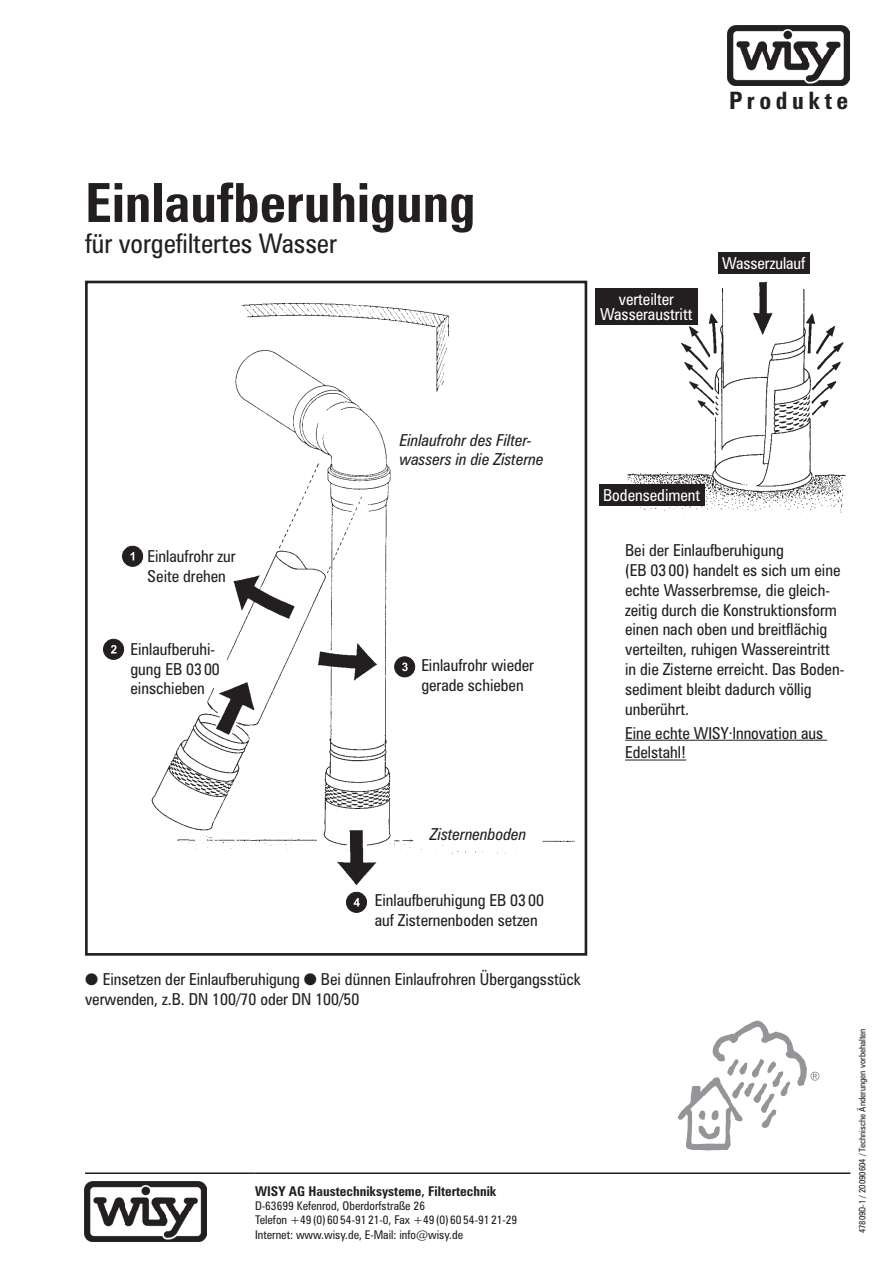
<style>
.page{position:relative;width:893px;height:1263px;background:#fff}
.page>*{position:absolute;margin:0;border:0;box-sizing:border-box;transform-origin:0 0}
.t1{font:700 condensed 54px "Zurich BT";color:#231f20}
.t2{font:condensed 27px "Zurich BT";color:#231f20}
.t3{font:700 condensed 24px "Zurich BT";letter-spacing:.19em;color:#231f20}
.t4{font:condensed 16.5px/19.8px "Zurich BT";color:#231f20}
.t5{font:italic condensed 16.5px/19.8px "Zurich BT";color:#231f20}
.t6{font:condensed 16.5px/15px "Zurich BT";color:#fff;text-align:center}
.t7{font:700 condensed 13.5px "Zurich BT";color:#231f20}
.t8{font:condensed 12px/14.4px "Zurich BT";color:#231f20}
.t9{font:condensed 9px "Zurich BT";color:#231f20}
</style>
<div class="page">
<img style="left:103px;top:303px;width:472px;height:610px">
<div style="left:85px;top:281px;width:502px;height:675px;border:3px solid #231f20"></div>
<svg style="left:678px;top:1020px;width:141px;height:131px"></svg>
<img style="left:727px;top:25px;width:122px;height:61px">
<div style="left:395px;top:657px;width:20px;height:20px;background:#231f20;border-radius:50%"></div>
<div style="left:394px;top:657px;width:21px;height:20px;border:1px solid #231f20;border-radius:50%"></div>
<svg style="left:402px;top:662px;width:6px;height:9px"></svg>
<div style="left:346px;top:892px;width:21px;height:20px;background:#231f20;border-radius:50%"></div>
<div style="left:346px;top:892px;width:21px;height:20px;border:1px solid #231f20;border-radius:50%"></div>
<svg style="left:354px;top:898px;width:6px;height:8px"></svg>
<hr style="left:85px;top:1172px;width:170px;height:2px;background:#231f20">
<hr style="left:255px;top:1172px;width:595px;height:2px;background:#231f20">
<img style="left:85px;top:1182px;width:122px;height:60px">
<div style="left:123px;top:546px;width:20px;height:20px;background:#231f20;border-radius:50%"></div>
<div style="left:122px;top:546px;width:21px;height:20px;border:1px solid #231f20;border-radius:50%"></div>
<svg style="left:130px;top:552px;width:4px;height:8px"></svg>
<div style="left:103px;top:639px;width:21px;height:20px;background:#231f20;border-radius:50%"></div>
<div style="left:103px;top:639px;width:21px;height:20px;border:1px solid #231f20;border-radius:50%"></div>
<svg style="left:111px;top:645px;width:5px;height:8px"></svg>
<img style="left:625px;top:281px;width:221px;height:237px">
<div style="left:718px;top:252px;width:92px;height:22px;background:#231f20"></div>
<div style="left:595px;top:288px;width:102px;height:36px;background:#231f20"></div>
<div style="left:599px;top:484px;width:106px;height:21px;background:#231f20"></div>
<hr style="left:625px;top:740px;width:202px;height:1px;background:#231f20">
<hr style="left:625px;top:759px;width:61px;height:1px;background:#231f20">
<h1 class="t1" style="left:85px;top:170px;width:392px">Einlaufberuhigung</h1>
<h2 class="t2" style="left:85px;top:227px;width:253px">für vorgefiltertes Wasser</h2>
<h3 class="t3" style="left:729px;top:85px;width:120px">Produkte</h3>
<p class="t6" style="left:600px;top:291px;width:94px">verteilter<br>Wasseraustritt</p>
<p class="t6" style="left:722px;top:256px;width:85px">Wasserzulauf</p>
<p class="t4" style="left:148px;top:547px;width:90px">Einlaufrohr zur<br>Seite drehen</p>
<p class="t4" style="left:131px;top:639px;width:91px">Einlaufberuhi&shy;gung EB 03 00 einschieben</p>
<p class="t5" style="left:400px;top:430px;width:146px">Einlaufrohr des Filter&shy;wassers in die Zisterne</p>
<p class="t4" style="left:421px;top:655px;width:114px">Einlaufrohr wieder gerade schieben</p>
<p class="t6" style="left:603px;top:487px;width:99px">Bodensediment</p>
<p class="t4" style="left:625px;top:540px;width:221px">Bei der Einlaufberuhigung<br>(EB 03 00) handelt es sich um eine echte Wasserbremse, die gleich&shy;zeitig durch die Konstruktionsform einen nach oben und breitflächig verteilten, ruhigen Wassereintritt in die Zisterne erreicht. Das Boden&shy;sediment bleibt dadurch völlig unberührt.</p>
<p class="t4" style="left:625px;top:723px;width:200px">Eine echte WISY·lnnovation aus<br>Edelstahl!</p>
<p class="t5" style="left:430px;top:824px;width:98px">Zisternenboden</p>
<p class="t4" style="left:375px;top:890px;width:171px">Einlaufberuhigung EB 03 00 auf Zisternenboden setzen</p>
<p class="t4" style="left:85px;top:969px;width:497px">● Einsetzen der Einlaufberuhigung ● Bei dünnen Einlaufrohren Übergangsstück verwenden, z.B. DN 100/70 oder DN 100/50</p>
<p class="t7" style="left:255px;top:1182px;width:243px">WISY AG Haustechniksysteme, Filtertechnik</p>
<p class="t8" style="left:255px;top:1198px;width:264px">D-63699 Kefenrod, Oberdorfstraße 26<br>Telefon +49 (0) 60 54-91 21-0, Fax +49 (0) 60 54-91 21-29<br>Internet: www.wisy.de, E-Mail: info@wisy.de</p>
<p class="t9" style="left:857px;top:1233px;width:206px;rotate:-90deg">47809D-1 / 20090604 / Technische Änderungen vorbehalten</p>
</div>
